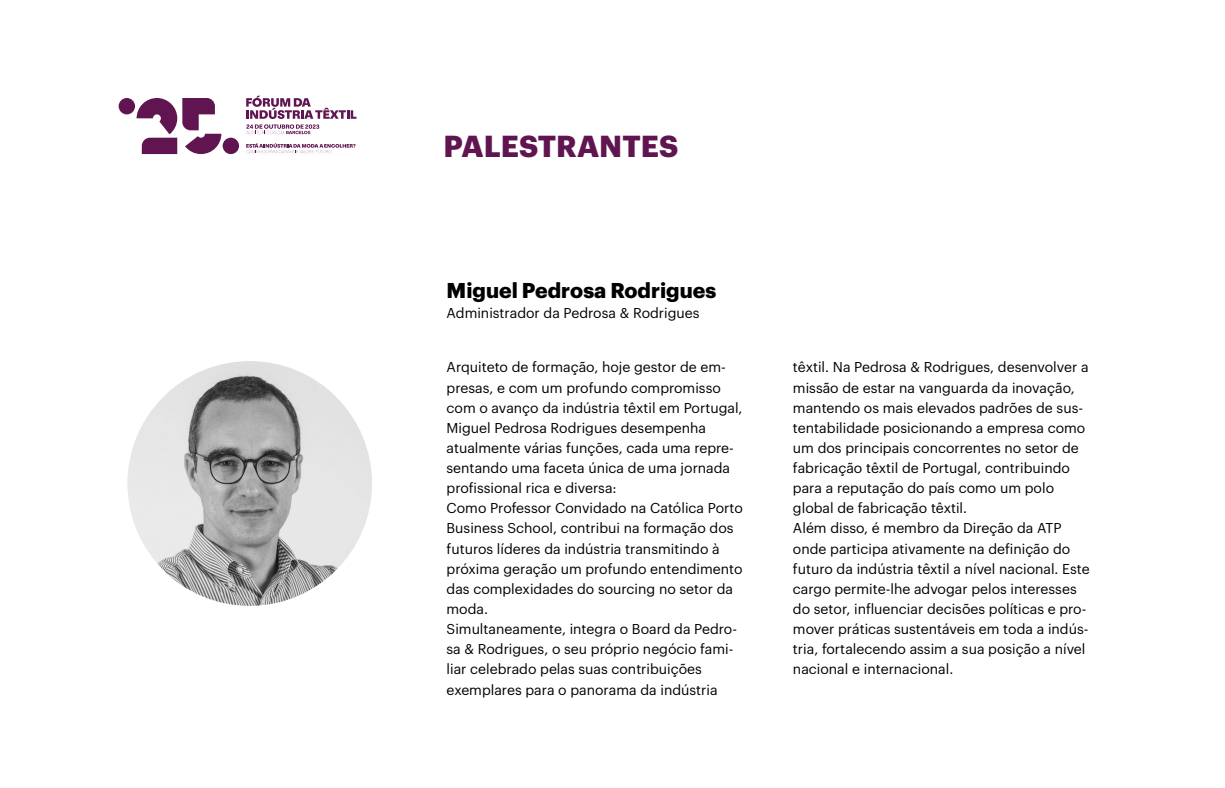
<style>
.page{position:relative;width:1225px;height:788px;background:#fff}
.page>*{position:absolute;margin:0;border:0;box-sizing:border-box;transform-origin:0 0}
.t1{font:700 29.75px "Graphik";color:#601551}
.t2{font:700 21px "Graphik";color:#000}
.t3{font:14px/20.1px "Graphik";color:#000}
</style>
<div class="page">
<svg style="left:119px;top:98px;width:120px;height:56px"></svg>
<svg style="left:246px;top:96px;width:111px;height:39px"></svg>
<svg style="left:246px;top:143px;width:110px;height:10px"></svg>
<img style="left:127px;top:361px;width:245px;height:244px;border-radius:122px">
<h1 class="t1" style="left:444px;top:123px;width:236px">PALESTRANTES</h1>
<h2 class="t2" style="left:447px;top:274px;width:271px">Miguel Pedrosa Rodrigues</h2>
<p class="t3" style="left:447px;top:301px;width:254px">Administrador da Pedrosa &amp; Rodrigues</p>
<p class="t3" style="left:447px;top:356px;width:298px">Arquiteto de formação, hoje gestor de em&shy;presas, e com um profundo compromisso com o avanço da indústria têxtil em Portugal, Miguel Pedrosa Rodrigues desempenha atualmente várias funções, cada uma repre&shy;sentando uma faceta única de uma jornada profissional rica e diversa:<br>Como Professor Convidado na Católica Porto Business School, contribui na formação dos futuros líderes da indústria transmitindo à próxima geração um profundo entendimento das complexidades do sourcing no setor da moda.<br>Simultaneamente, integra o Board da Pedro&shy;sa &amp; Rodrigues, o seu próprio negócio fami&shy;liar celebrado pelas suas contribuições exemplares para o panorama da indústria</p>
<p class="t3" style="left:793px;top:356px;width:298px">têxtil. Na Pedrosa &amp; Rodrigues, desenvolver a missão de estar na vanguarda da inovação, mantendo os mais elevados padrões de sus&shy;tentabilidade posicionando a empresa como um dos principais concorrentes no setor de fabricação têxtil de Portugal, contribuindo para a reputação do país como um polo global de fabricação têxtil.<br>Além disso, é membro da Direção da ATP onde participa ativamente na definição do futuro da indústria têxtil a nível nacional. Este cargo permite-lhe advogar pelos interesses do setor, influenciar decisões políticas e pro&shy;mover práticas sustentáveis em toda a indús&shy;tria, fortalecendo assim a sua posição a nível nacional e internacional.</p>
</div>
